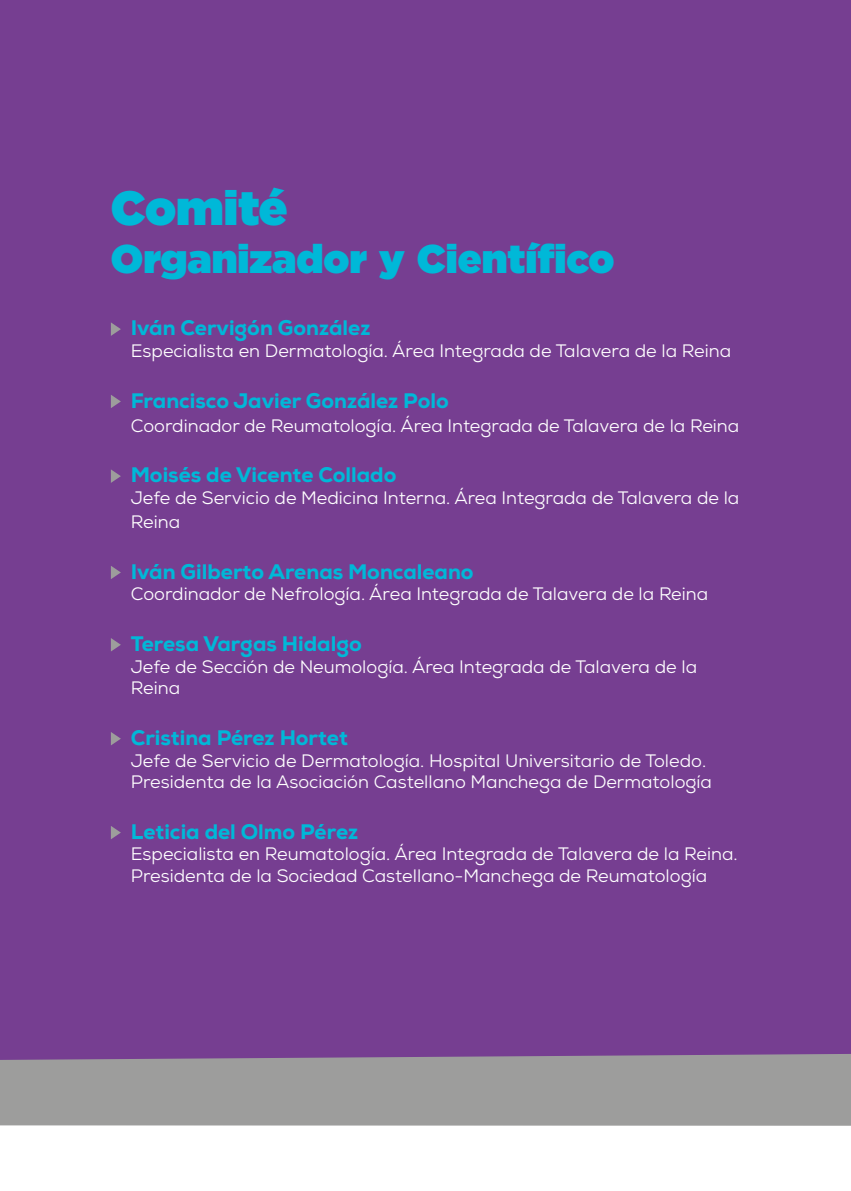
<style>
.page{position:relative;width:851px;height:1191px;background:#fff}
.page>*{position:absolute;margin:0;border:0;box-sizing:border-box;transform-origin:0 0}
.t1{font:900 48px "Gotham";color:#00b8d8}
.t2{font:900 40px "Gotham";color:#00b8d8}
.t3{font:800 21px "Nexa";color:#00b8d8}
.t4{font:18px/21.6px "Nexa";color:#fff}
</style>
<div class="page">
<div style="left:0;top:0;width:850px;height:1090px;background:#763e91"></div>
<div style="left:0;top:1054px;width:850px;height:71px;background:#9d9d9c"></div>
<svg style="left:111px;top:322px;width:10px;height:14px"></svg>
<svg style="left:111px;top:395px;width:10px;height:13px"></svg>
<svg style="left:111px;top:469px;width:10px;height:14px"></svg>
<svg style="left:111px;top:566px;width:10px;height:13px"></svg>
<svg style="left:111px;top:638px;width:10px;height:13px"></svg>
<svg style="left:111px;top:732px;width:10px;height:13px"></svg>
<svg style="left:111px;top:826px;width:10px;height:13px"></svg>
<h1 class="t1" style="left:111px;top:174px;width:178px">Comité</h1>
<h2 class="t2" style="left:111px;top:230px;width:505px">Organizador y Científico</h2>
<p class="t3" style="left:131px;top:315px;width:241px">Iván Cervigón González</p>
<p class="t4" style="left:131px;top:340px;width:601px">Especialista en Dermatología. Área Integrada de Talavera de la Reina</p>
<p class="t3" style="left:131px;top:387px;width:319px">Francisco Javier González Polo</p>
<p class="t4" style="left:131px;top:415px;width:610px">Coordinador de Reumatología. Área Integrada de Talavera de la Reina</p>
<p class="t3" style="left:131px;top:462px;width:267px">Moisés de Vicente Collado</p>
<p class="t4" style="left:131px;top:486px;width:610px;line-height:24px">Jefe de Servicio de Medicina Interna. Área Integrada de Talavera de la<br>Reina</p>
<p class="t3" style="left:131px;top:558px;width:344px">Iván Gilberto Arenas Moncaleano</p>
<p class="t4" style="left:131px;top:583px;width:578px">Coordinador de Nefrología. Área Integrada de Talavera de la Reina</p>
<p class="t3" style="left:131px;top:630px;width:232px">Teresa Vargas Hidalgo</p>
<p class="t4" style="left:131px;top:655px;width:567px">Jefe de Sección de Neumología. Área Integrada de Talavera de la<br>Reina</p>
<p class="t3" style="left:131px;top:724px;width:218px">Cristina Pérez Hortet</p>
<p class="t4" style="left:131px;top:749px;width:582px">Jefe de Servicio de Dermatología. Hospital Universitario de Toledo.<br>Presidenta de la Asociación Castellano Manchega de Dermatología</p>
<p class="t3" style="left:131px;top:818px;width:229px">Leticia del Olmo Pérez</p>
<p class="t4" style="left:131px;top:843px;width:608px">Especialista en Reumatología. Área Integrada de Talavera de la Reina.<br>Presidenta de la Sociedad Castellano-Manchega de Reumatología</p>
</div>
